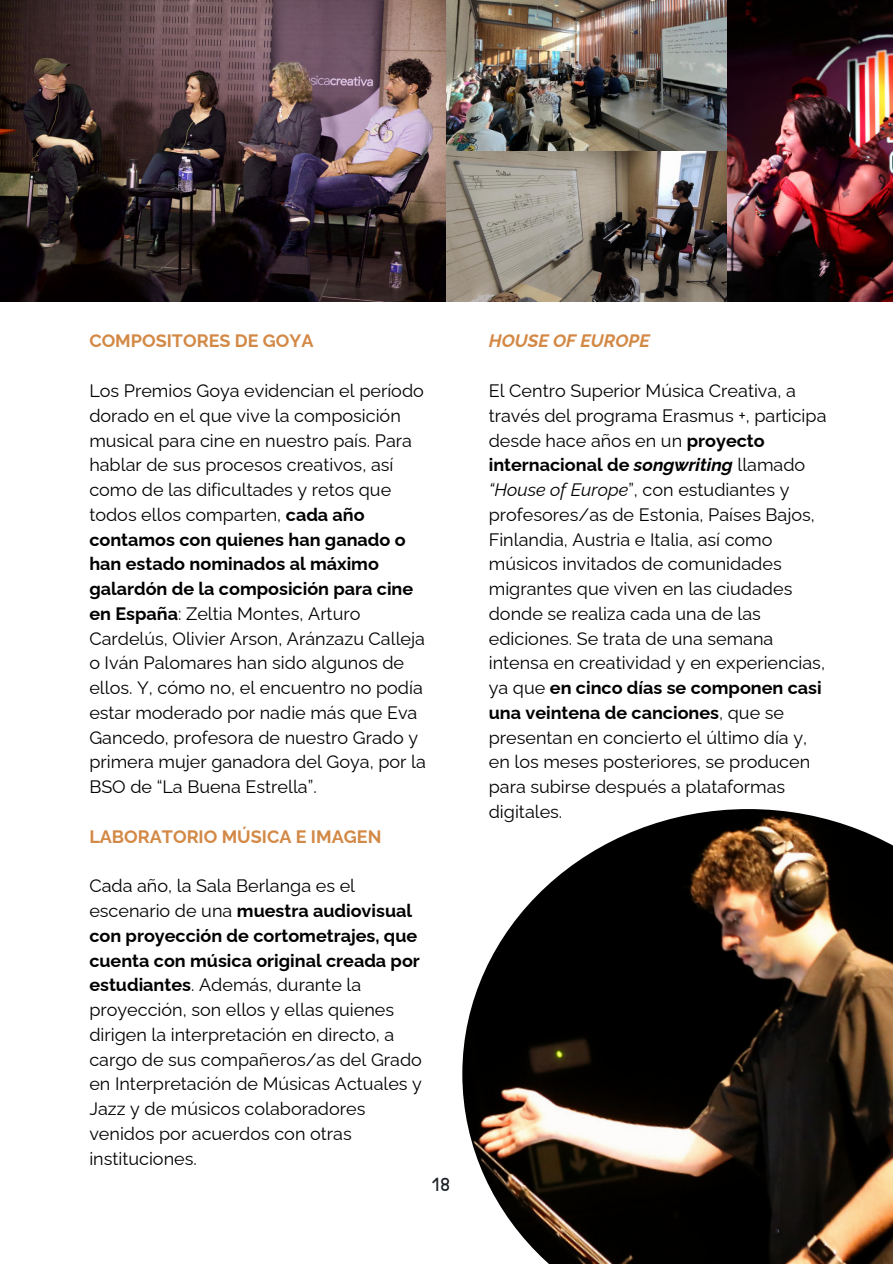
<style>
.page{position:relative;width:893px;height:1264px;background:#fff}
.page>*{position:absolute;margin:0;border:0;box-sizing:border-box;transform-origin:0 0}
.t1{font:18.9px "GT Haptik";color:#191f24}
.t2{font:18px/24.8px "Raleway";color:#000}
.t3{font:700 18px "Raleway";color:#d38946}
.t4{font:italic 700 18px "Raleway";color:#d38946}
.s1{font-weight:700}
.s2{font-weight:700;font-style:italic}
.s3{font-style:italic}
</style>
<div class="page">
<img style="left:0;top:0;width:446px;height:301px">
<img style="left:446px;top:0;width:281px;height:151px">
<img style="left:446px;top:151px;width:281px;height:150px">
<img style="left:727px;top:0;width:165px;height:302px">
<img style="left:462px;top:809px;width:430px;height:454px">
<p class="t3" style="left:89px;top:327px;width:226px">COMPOSITORES DE GOYA</p>
<p class="t2" style="left:89px;top:376px;width:338px">Los Premios Goya evidencian el período dorado en el que vive la composición musical para cine en nuestro país. Para hablar de sus procesos creativos, así como de las dificultades y retos que todos ellos comparten, <span class="s1">cada año contamos con quienes han ganado o han estado nominados al máximo galardón de la composición para cine en España</span>: Zeltia Montes, Arturo Cardelús, Olivier Arson, Aránzazu Calleja o Iván Palomares han sido algunos de ellos. Y, cómo no, el encuentro no podía estar moderado por nadie más que Eva Gancedo, profesora de nuestro Grado y primera mujer ganadora del Goya, por la BSO de “La Buena Estrella”.</p>
<p class="t3" style="left:89px;top:822px;width:293px">LABORATORIO MÚSICA E IMAGEN</p>
<p class="t2" style="left:89px;top:871px;width:334px">Cada año, la Sala Berlanga es el escenario de una <span class="s1">muestra audiovisual con proyección de cortometrajes, que cuenta con música original creada por estudiantes</span>. Además, durante la proyección, son ellos y ellas quienes dirigen la interpretación en directo, a cargo de sus compañeros/as del Grado en Interpretación de Músicas Actuales y Jazz y de músicos colaboradores venidos por acuerdos con otras instituciones.</p>
<p class="t1" style="left:431px;top:1173px;width:20px">18</p>
<p class="t4" style="left:488px;top:327px;width:162px">HOUSE OF EUROPE</p>
<p class="t2" style="left:488px;top:376px;width:339px">El Centro Superior Música Creativa, a través del programa Erasmus +, participa desde hace años en un <span class="s1">proyecto internacional de</span> <span class="s2">songwriting</span> llamado <span class="s3">“House of Europe</span>”, con estudiantes y profesores/as de Estonia, Países Bajos, Finlandia, Austria e Italia, así como músicos invitados de comunidades migrantes que viven en las ciudades donde se realiza cada una de las ediciones. Se trata de una semana intensa en creatividad y en experiencias, ya que <span class="s1">en cinco días se componen casi una veintena de canciones</span>, que se presentan en concierto el último día y, en los meses posteriores, se producen para subirse después a plataformas digitales.</p>
</div>
